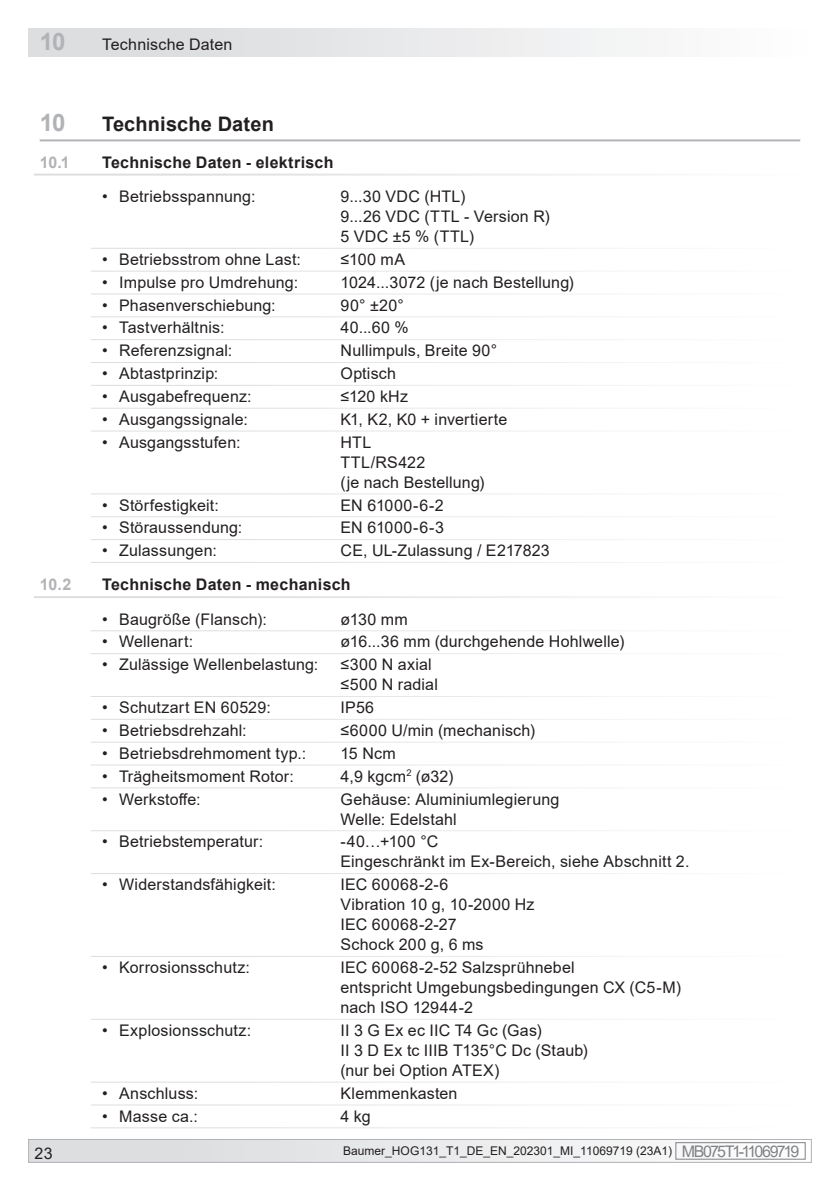
<style>
.page{position:relative;width:840px;height:1191px;background:#fff}
.page>*{position:absolute;margin:0;border:0;box-sizing:border-box;transform-origin:0 0}
.t1{font:700 24px "Arial";color:#b2b3b7}
.t2{font:700 20px "Arial";letter-spacing:.01em;color:#231f20}
.t3{font:16px/20px "Arial";letter-spacing:.01em;color:#231f20}
.t4{font:700 16px "Arial";letter-spacing:.015em;color:#231f20}
.t5{font:italic 16px "Arial";color:#231f20}
.t6{font:700 16px "Arial";color:#b2b3b7}
.t7{font:12px "Arial";color:#231f20}
.s1{font-style:normal}
.s2{font-size:16px;color:#808285}
</style>
<div class="page">
<div style="left:29px;top:1139px;width:781px;height:23px;background:linear-gradient(to right,#dbdcde,#f5f6f6)"></div>
<div style="left:675px;top:1142px;width:130px;height:17px;border:1px solid #808285"></div>
<div style="left:28px;top:1139px;width:783px;height:23px;border:1px solid #b2b3b7"></div>
<div style="left:28px;top:28px;width:783px;height:29px;background:linear-gradient(to right,#d8d9db,#fdfdfd)"></div>
<hr style="left:40px;top:139px;width:759px;height:2px;background:#b2b3b7">
<h1 class="t1" style="left:40px;top:24px;width:27px">10</h1>
<p class="t3" style="left:102px;top:34px;width:132px">Technische Daten</p>
<h1 class="t1" style="left:40px;top:24px;width:15px">5</h1>
<p class="t5" style="left:102px;top:34px;width:144px"><span class="s1">Montage</span> / Mounting</p>
<h1 class="t1" style="left:40px;top:106px;width:27px">10</h1>
<p class="t2" style="left:102px;top:110px;width:173px">Technische Daten</p>
<p class="t6" style="left:40px;top:151px;width:31px">10.1</p>
<p class="t4" style="left:102px;top:151px;width:233px">Technische Daten - elektrisch</p>
<p class="t3" style="left:102px;top:186px;width:155px">• Betriebsspannung:</p>
<p class="t3" style="left:340px;top:186px;width:211px">9...30 VDC (HTL)<br>9...26 VDC (TTL - Version R)<br>5 VDC ±5 % (TTL)</p>
<p class="t3" style="left:102px;top:249px;width:200px">• Betriebsstrom ohne Last:</p>
<p class="t3" style="left:340px;top:249px;width:66px">≤100 mA</p>
<p class="t3" style="left:102px;top:272px;width:197px">• Impulse pro Umdrehung:</p>
<p class="t3" style="left:340px;top:272px;width:235px">1024...3072 (je nach Bestellung)</p>
<p class="t3" style="left:102px;top:295px;width:175px">• Phasenverschiebung:</p>
<p class="t3" style="left:340px;top:295px;width:65px">90° ±20°</p>
<p class="t3" style="left:102px;top:318px;width:124px">• Tastverhältnis:</p>
<p class="t3" style="left:340px;top:318px;width:70px">40...60 %</p>
<p class="t3" style="left:102px;top:340px;width:132px">• Referenzsignal:</p>
<p class="t3" style="left:340px;top:340px;width:158px">Nullimpuls, Breite 90°</p>
<p class="t3" style="left:102px;top:363px;width:118px">• Abtastprinzip:</p>
<p class="t3" style="left:340px;top:363px;width:57px">Optisch</p>
<p class="t3" style="left:102px;top:386px;width:151px">• Ausgabefrequenz:</p>
<p class="t3" style="left:340px;top:386px;width:69px">≤120 kHz</p>
<p class="t3" style="left:102px;top:409px;width:147px">• Ausgangssignale:</p>
<p class="t3" style="left:340px;top:409px;width:168px">K1, K2, K0 + invertierte</p>
<p class="t3" style="left:102px;top:432px;width:140px">• Ausgangsstufen:</p>
<p class="t3" style="left:340px;top:432px;width:145px">HTL<br>TTL/RS422<br>(je nach Bestellung)</p>
<p class="t3" style="left:102px;top:495px;width:118px">• Störfestigkeit:</p>
<p class="t3" style="left:340px;top:495px;width:104px">EN 61000-6-2</p>
<p class="t3" style="left:102px;top:517px;width:142px">• Störaussendung:</p>
<p class="t3" style="left:340px;top:517px;width:105px">EN 61000-6-3</p>
<p class="t3" style="left:102px;top:540px;width:116px">• Zulassungen:</p>
<p class="t3" style="left:340px;top:540px;width:211px">CE, UL-Zulassung / E217823</p>
<p class="t6" style="left:40px;top:573px;width:33px">10.2</p>
<p class="t4" style="left:102px;top:573px;width:250px">Technische Daten - mechanisch</p>
<p class="t3" style="left:102px;top:609px;width:166px">• Baugröße (Flansch):</p>
<p class="t3" style="left:340px;top:609px;width:69px">ø130 mm</p>
<p class="t3" style="left:102px;top:631px;width:92px">• Wellenart:</p>
<p class="t3" style="left:340px;top:631px;width:285px">ø16...36 mm (durchgehende Hohlwelle)</p>
<p class="t3" style="left:102px;top:654px;width:218px">• Zulässige Wellenbelastung:</p>
<p class="t3" style="left:340px;top:654px;width:99px">≤300 N axial ≤500 N radial</p>
<p class="t3" style="left:102px;top:697px;width:170px">• Schutzart EN 60529:</p>
<p class="t3" style="left:340px;top:697px;width:35px">IP56</p>
<p class="t3" style="left:102px;top:720px;width:146px">• Betriebsdrehzahl:</p>
<p class="t3" style="left:340px;top:720px;width:196px">≤6000 U/min (mechanisch)</p>
<p class="t3" style="left:102px;top:743px;width:205px">• Betriebsdrehmoment typ.:</p>
<p class="t3" style="left:340px;top:743px;width:57px">15 Ncm</p>
<p class="t3" style="left:102px;top:766px;width:193px">• Trägheitsmoment Rotor:</p>
<p class="t3" style="left:340px;top:766px;width:114px">4,9 kgcm<sup>2</sup> (ø32)</p>
<p class="t3" style="left:102px;top:789px;width:100px">• Werkstoffe:</p>
<p class="t3" style="left:340px;top:789px;width:220px">Gehäuse: Aluminiumlegierung<br>Welle: Edelstahl</p>
<p class="t3" style="left:102px;top:831px;width:162px">• Betriebstemperatur:</p>
<p class="t3" style="left:340px;top:831px;width:350px">-40…+100 °C<br>Eingeschränkt im Ex-Bereich, siehe Abschnitt 2.</p>
<p class="t3" style="left:102px;top:874px;width:175px">• Widerstandsfähigkeit:</p>
<p class="t3" style="left:340px;top:874px;width:195px">IEC 60068-2-6<br>Vibration 10 g, 10-2000 Hz<br>IEC 60068-2-27<br>Schock 200 g, 6 ms</p>
<p class="t3" style="left:102px;top:957px;width:149px">• Korrosionsschutz:</p>
<p class="t3" style="left:340px;top:957px;width:342px">IEC 60068-2-52 Salzsprühnebel<br>entspricht Umgebungsbedingungen CX (C5-M) nach ISO 12944-2</p>
<p class="t3" style="left:102px;top:1020px;width:150px">• Explosionsschutz:</p>
<p class="t3" style="left:340px;top:1020px;width:249px">II 3 G Ex ec IIC T4 Gc (Gas)<br>II 3 D Ex tc IIIB T135°C Dc (Staub) (nur bei Option ATEX)</p>
<p class="t3" style="left:102px;top:1083px;width:98px">• Anschluss:</p>
<p class="t3" style="left:340px;top:1083px;width:118px">Klemmenkasten</p>
<p class="t3" style="left:102px;top:1106px;width:97px">• Masse ca.:</p>
<p class="t3" style="left:340px;top:1106px;width:32px">4 kg</p>
<p class="t3" style="left:35px;top:1143px;width:19px">23</p>
<p class="t7" style="left:343px;top:1143px;width:457px">Baumer_HOG131_T1_DE_EN_202301_MI_11069719 (23A1) <span class="s2">MB075T1 - 11069719</span></p>
</div>
